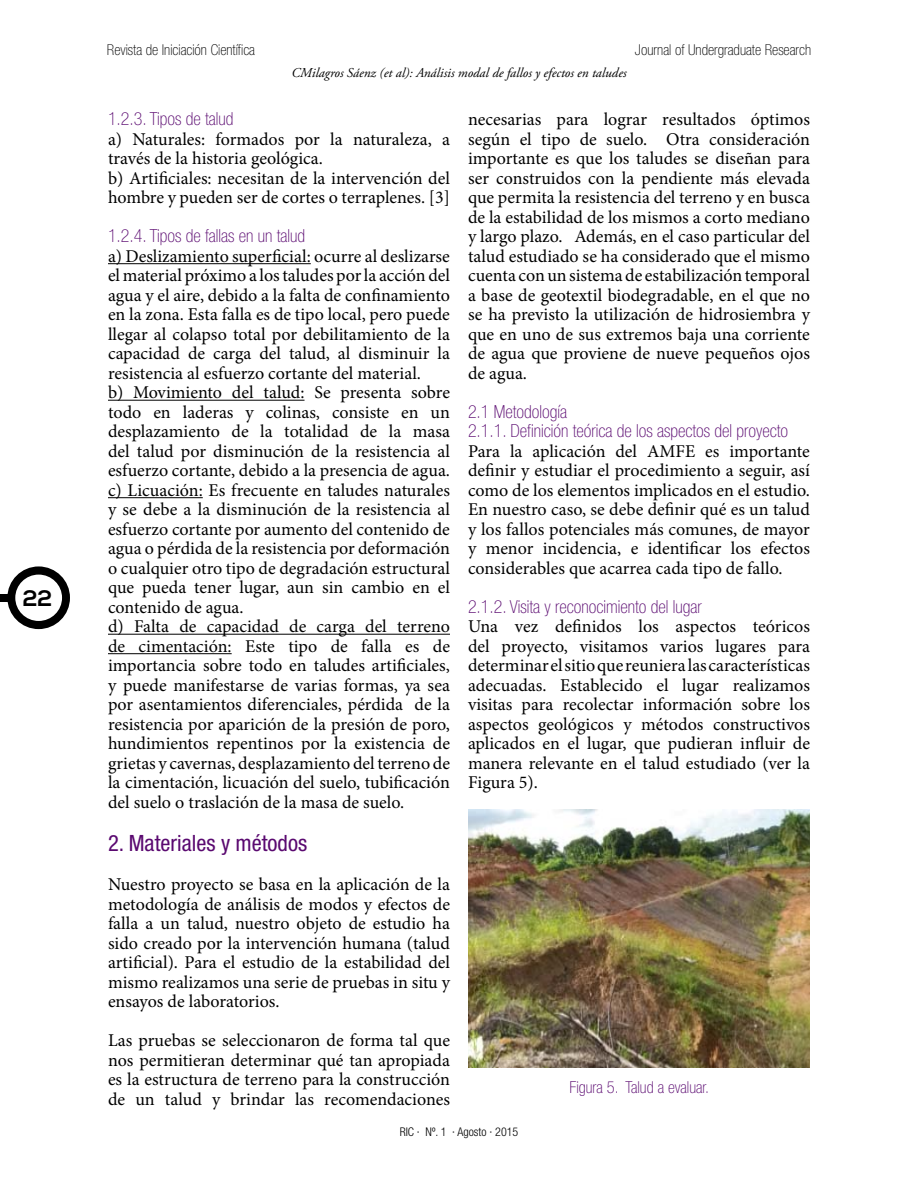
<style>
.page{position:relative;width:918px;height:1188px;background:#fff}
.page>*{position:absolute;margin:0;border:0;box-sizing:border-box;transform-origin:0 0}
.t1{font:condensed 22.5px "Helvetica Neue LT Pro";color:#5a0970}
.t2{font:700 22.5px "Nexa";color:#000}
.t3{font:18px/19.5px "Minion Pro";color:#000;text-align:justify}
.t4{font:100 condensed 18px "Helvetica Neue LT Pro";color:#5a0970}
.t5{font:100 condensed 16.5px "Helvetica Neue LT Pro";color:#5a0970}
.t6{font:100 condensed 15px "Helvetica Neue LT Pro";color:#000}
.t7{font:italic 13.5px "Adobe Garamond Pro";color:#000}
.t8{font:300 condensed 12px "Helvetica Neue LT Pro";color:#000}
</style>
<div class="page">
<div style="left:7px;top:566px;width:63px;height:63px;background:#000;border-radius:50%"></div>
<div style="left:0;top:594px;width:17px;height:8px;background:#000"></div>
<div style="left:15px;top:575px;width:47px;height:46px;background:#fff;border-radius:50%"></div>
<hr style="left:108px;top:263px;width:203px;height:1px;background:#000">
<hr style="left:108px;top:400px;width:197px;height:1px;background:#000">
<hr style="left:108px;top:497px;width:95px;height:1px;background:#000">
<hr style="left:108px;top:634px;width:342px;height:1px;background:#000">
<hr style="left:108px;top:653px;width:124px;height:1px;background:#000">
<img style="left:468px;top:810px;width:341px;height:258px">
<p class="t2" style="left:23px;top:585px;width:31px">22</p>
<p class="t6" style="left:107px;top:42px;width:150px">Revista de Iniciación Científica</p>
<p class="t6" style="left:635px;top:42px;width:178px">Journal of Undergraduate Research</p>
<p class="t7" style="left:291px;top:65px;width:337px">CMilagros Sáenz (et al): Análisis modal de fallos y efectos en taludes</p>
<p class="t4" style="left:108px;top:109px;width:127px">1.2.3. Tipos de talud</p>
<p class="t3" style="left:108px;top:129px;width:344px">a) Naturales: formados por la naturaleza, a través de la historia geológica.</p>
<p class="t3" style="left:108px;top:168px;width:344px">b) Artificiales: necesitan de la intervención del hombre y pueden ser de cortes o terraplenes. [3]</p>
<p class="t4" style="left:108px;top:226px;width:199px">1.2.4. Tipos de fallas en un talud</p>
<p class="t3" style="left:108px;top:246px;width:344px">a) Deslizamiento superficial: ocurre al deslizarse el material próximo a los taludes por la acción del agua y el aire, debido a la falta de confinamiento en la zona. Esta falla es de tipo local, pero puede llegar al colapso total por debilitamiento de la capacidad de carga del talud, al disminuir la resistencia al esfuerzo cortante del material.</p>
<p class="t3" style="left:108px;top:383px;width:344px">b) Movimiento del talud: Se presenta sobre todo en laderas y colinas, consiste en un desplazamiento de la totalidad de la masa del talud por disminución de la resistencia al esfuerzo cortante, debido a la presencia de agua.</p>
<p class="t3" style="left:108px;top:480px;width:344px">c) Licuación: Es frecuente en taludes naturales y se debe a la disminución de la resistencia al esfuerzo cortante por aumento del contenido de agua o pérdida de la resistencia por deformación o cualquier otro tipo de degradación estructural que pueda tener lugar, aun sin cambio en el contenido de agua.</p>
<p class="t3" style="left:108px;top:617px;width:344px">d) Falta de capacidad de carga del terreno de cimentación: Este tipo de falla es de importancia sobre todo en taludes artificiales, y puede manifestarse de varias formas, ya sea por asentamientos diferenciales, pérdida de la resistencia por aparición de la presión de poro, hundimientos repentinos por la existencia de grietas y cavernas, desplazamiento del terreno de la cimentación, licuación del suelo, tubificación del suelo o traslación de la masa de suelo.</p>
<p class="t1" style="left:108px;top:830px;width:201px">2. Materiales y métodos</p>
<p class="t3" style="left:108px;top:875px;width:344px">Nuestro proyecto se basa en la aplicación de la metodología de análisis de modos y efectos de falla a un talud, nuestro objeto de estudio ha sido creado por la intervención humana (talud artificial). Para el estudio de la estabilidad del mismo realizamos una serie de pruebas in situ y ensayos de laboratorios.</p>
<p class="t3" style="left:108px;top:1031px;width:344px">Las pruebas se seleccionaron de forma tal que nos permitieran determinar qué tan apropiada es la estructura de terreno para la construcción de un talud y brindar las recomendaciones</p>
<p class="t3" style="left:468px;top:110px;width:344px">necesarias para lograr resultados óptimos según el tipo de suelo. Otra consideración importante es que los taludes se diseñan para ser construidos con la pendiente más elevada que permita la resistencia del terreno y en busca de la estabilidad de los mismos a corto mediano y largo plazo. Además, en el caso particular del talud estudiado se ha considerado que el mismo cuenta con un sistema de estabilización temporal a base de geotextil biodegradable, en el que no se ha previsto la utilización de hidrosiembra y que en uno de sus extremos baja una corriente de agua que proviene de nueve pequeños ojos de agua.</p>
<p class="t4" style="left:468px;top:402px;width:101px">2.1 Metodología</p>
<p class="t4" style="left:468px;top:421px;width:322px">2.1.1. Definición teórica de los aspectos del proyecto</p>
<p class="t3" style="left:468px;top:441px;width:344px">Para la aplicación del AMFE es importante definir y estudiar el procedimiento a seguir, así como de los elementos implicados en el estudio.<br>En nuestro caso, se debe definir qué es un talud y los fallos potenciales más comunes, de mayor y menor incidencia, e identificar los efectos considerables que acarrea cada tipo de fallo.</p>
<p class="t4" style="left:468px;top:597px;width:235px">2.1.2. Visita y reconocimiento del lugar</p>
<p class="t3" style="left:468px;top:617px;width:344px">Una vez definidos los aspectos teóricos del proyecto, visitamos varios lugares para determinar el sitio que reuniera las características adecuadas. Establecido el lugar realizamos visitas para recolectar información sobre los aspectos geológicos y métodos constructivos aplicados en el lugar, que pudieran influir de manera relevante en el talud estudiado (ver la Figura 5).</p>
<p class="t5" style="left:570px;top:1079px;width:141px">Figura 5. Talud a evaluar.</p>
<p class="t8" style="left:400px;top:1125px;width:120px">RIC · Nº. 1 · Agosto · 2015</p>
</div>
